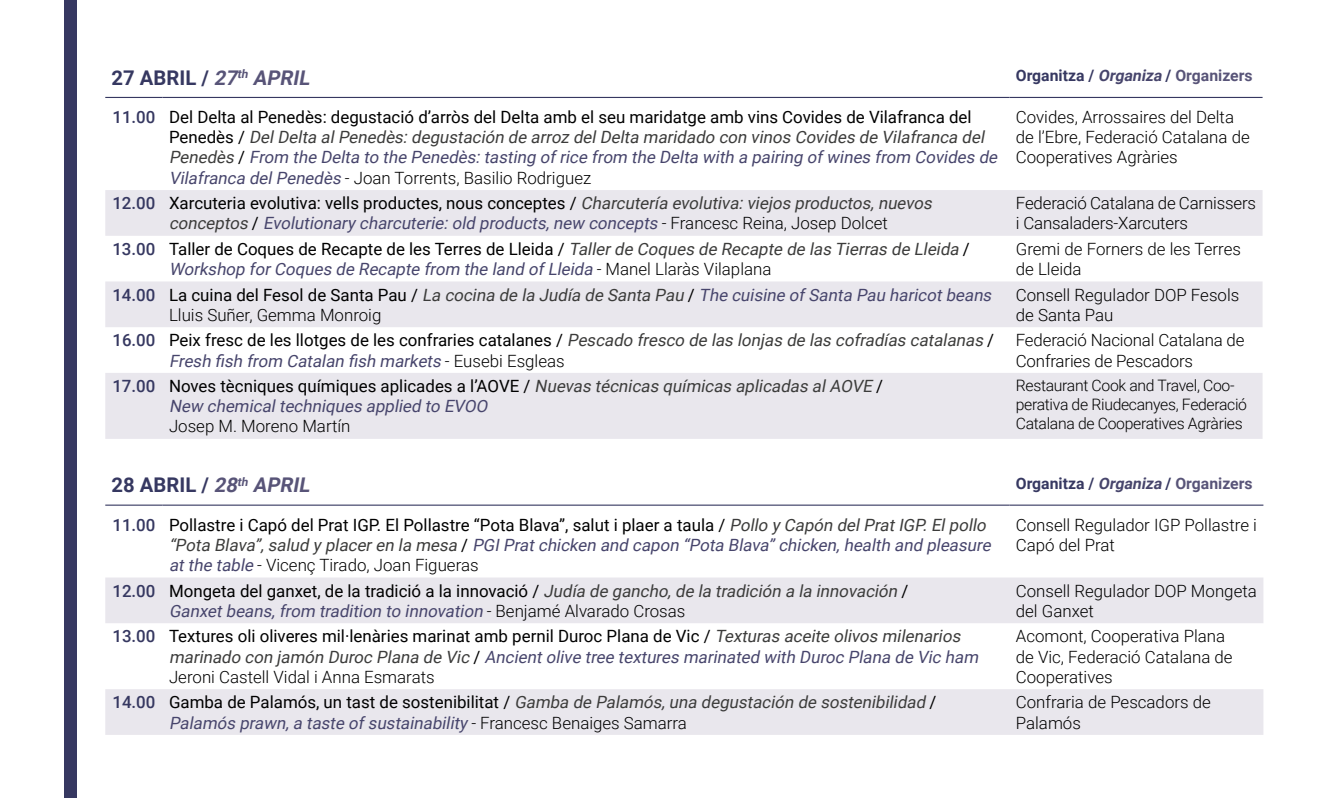
<style>
.page{position:relative;width:1340px;height:798px;background:#fff}
.page>*{position:absolute;margin:0;border:0;box-sizing:border-box;transform-origin:0 0}
.t1{font:700 20.25px "Roboto";color:#363861}
.t2{font:italic 16.88px/20.2px "Roboto";color:#47456c}
.t3{font:16.88px/20.2px "Roboto";color:#000}
.t4{font:300 16.88px/20.2px "Roboto";color:#000}
.t5{font:italic 16.88px/20.2px "Roboto";color:#3c3c3b}
.t6{font:300 15.75px/18.9px "Roboto";letter-spacing:-.02em;color:#000}
.t7{font:700 15.75px "Roboto";color:#363861}
.s1{font-style:italic;color:#585478}
.s2{font-style:italic;color:#47456c}
.s3{color:#585478}
.s4{font-weight:500;font-style:normal;color:#363861}
.s5{font-style:normal;color:#000}
.s6{color:#3c3c3b}
.s7{font-weight:300;font-style:normal;color:#000}
.s8{color:#47456c}
.s9{font-weight:500;color:#363861}
.s10{font-style:italic;color:#3c3c3b}
.s11{font-weight:300}
</style>
<div class="page">
<svg style="left:105px;top:577px;width:1158px;height:157px;fill:#e9e7ed"></svg>
<hr style="left:105px;top:504px;width:58px;height:1px;background:#363861">
<hr style="left:163px;top:504px;width:846px;height:1px;background:#363861">
<hr style="left:1009px;top:504px;width:254px;height:1px;background:#363861">
<svg style="left:105px;top:190px;width:1157px;height:137px;fill:#e9e7ed"></svg>
<div style="left:105px;top:373px;width:1157px;height:65px;background:#e9e7ed"></div>
<hr style="left:105px;top:97px;width:58px;height:1px;background:#363861">
<hr style="left:163px;top:97px;width:846px;height:1px;background:#363861">
<hr style="left:1009px;top:97px;width:253px;height:1px;background:#363861">
<div style="left:64px;top:0;width:13px;height:797px;background:#363861"></div>
<p class="t1" style="left:112px;top:63px;width:204px">2 7 A B R I L / <span class="s1">27</span><sup>th</sup> <span class="s1">APRIL</span></p>
<p class="t7" style="left:1015px;top:65px;width:238px">Organitza / <span class="s2">Organiza</span> / <span class="s3">Organizers</span></p>
<p class="t2" style="left:169px;top:106px;width:833px;text-indent:-57px"><span class="s4">11.00</span> <span class="s5">Del Delta al Penedès: degustació d’arròs del Delta amb el seu maridatge amb vins Covides de Vilafranca del<br>P e n e d è s /</span> <span class="s6">DelDelta alPenedès:degustación de arroz delDelta maridado con vinos Covides de Vilafranca del Penedès</span> <span class="s5">/</span> From the Delta to the Penedès:tasting ofrice from the Delta with a pairing ofwines from Covides de Vilafranca delPenedès <span class="s7">- Joan Torrents, Basilio Rodriguez</span></p>
<p class="t4" style="left:1015px;top:106px;width:235px">Covides, Arrossaires del Delta de l’Ebre, Federació Catalana de<br>Cooperatives Agràries</p>
<p class="t5" style="left:112px;top:192px;width:825px;text-align:center"><span class="s4">12.00</span> <span class="s5">Xarcuteria evolutiva: vells productes, nous conceptes /</span> Charcutería evolutiva:viejos productos,nuevos conceptos <span class="s5">/</span> <span class="s8">Evolutionary charcuterie:old products,new concepts</span> <span class="s7">- F r a n c e s c R e i n a , J o s e p D o l c e t</span></p>
<p class="t4" style="left:1015px;top:192px;width:242px">Federació Catalana de Carnissers i Cansaladers-Xarcuters</p>
<p class="t2" style="left:169px;top:238px;width:802px;text-indent:-57px"><span class="s4">13.00</span> <span class="s5">Taller de Coques de Recapte de les Terres de Lleida /</span> <span class="s6">Tallerde Coques de Recapte de las Tierras de Lleida</span> <span class="s5">/<br></span>Workshop forCoques de Recapte from the land ofLleida <span class="s7">- M a n e l L l a r à s V i l a p l a n a</span></p>
<p class="t4" style="left:1015px;top:238px;width:227px">Gremi de Forners de les Terres de Lleida</p>
<p class="t2" style="left:169px;top:284px;width:827px;text-indent:-57px"><span class="s4">1 4 . 0 0</span> <span class="s5">L a c u i n a d e l F e s o l d e S a n t a P a u /</span> <span class="s6">La cocina de la Judía de Santa Pau</span> <span class="s5">/</span> The cuisine ofSanta Pau haricotbeans<br><span class="s7">Lluis Suñer, Gemma Monroig</span></p>
<p class="t4" style="left:1015px;top:284px;width:225px">Consell Regulador DOP Fesols de Santa Pau</p>
<p class="t3" style="left:169px;top:329px;width:826px;text-indent:-57px"><span class="s9">16.00</span> Peix fresc de les llotges de les confraries catalanes / <span class="s10">Pescado fresco de las lonjas de las cofradías catalanas</span> /<br><span class="s2">Fresh fish from Catalan fish markets</span> <span class="s11">- E u s e b i E s g l e a s</span></p>
<p class="t4" style="left:1015px;top:329px;width:230px">Federació Nacional Catalana de<br>Confraries de Pescadors</p>
<p class="t3" style="left:169px;top:375px;width:715px;text-indent:-57px"><span class="s9">17.00</span> Noves tècniques químiques aplicades a l’AOVE / <span class="s10">Nuevas técnicas químicas aplicadas alAOVE</span> /<br><span class="s2">New chemicaltechniques applied to EVOO</span></p>
<p class="t4" style="left:169px;top:415px;width:183px">Josep M. Moreno Martín</p>
<p class="t6" style="left:1015px;top:375px;width:233px">Restaurant Cook and Travel, Coo&shy;perativa de Riudecanyes, Federació<br>Catalana de Cooperatives Agràries</p>
<p class="t1" style="left:112px;top:471px;width:204px">2 8 A B R I L / <span class="s1">28</span><sup>th</sup> <span class="s1">APRIL</span></p>
<p class="t7" style="left:1015px;top:472px;width:238px">Organitza / <span class="s2">Organiza</span> / <span class="s3">Organizers</span></p>
<p class="t2" style="left:169px;top:513px;width:827px;text-indent:-57px"><span class="s4">11.00</span> <span class="s5">Pollastre i Capó del Prat IGP. El Pollastre “Pota Blava”, salut i plaer a taula /</span> <span class="s6">Pollo y Capón delPratIGP.Elpollo “Pota Blava”,salud y placeren la mesa</span> <span class="s5">/</span> PGIPratchicken and capon “Pota Blava”chicken,health and pleasure atthe table <span class="s7">- Vicenç Tirado, Joan Figueras</span></p>
<p class="t4" style="left:1015px;top:513px;width:243px">Consell Regulador IGP Pollastre i<br>Capó del Prat</p>
<p class="t3" style="left:169px;top:579px;width:740px;text-indent:-57px"><span class="s9">12.00</span> Mongeta del ganxet, de la tradició a la innovació / <span class="s10">Judía de gancho,de la tradición a la innovación</span> /<br><span class="s2">Ganxetbeans,from tradition to innovation</span> <span class="s11">- B e nj a m é A l v a ra d o C r o s a s</span></p>
<p class="t4" style="left:1015px;top:579px;width:242px">Consell Regulador DOP Mongeta del Ganxet</p>
<p class="t3" style="left:169px;top:625px;width:814px;text-indent:-57px"><span class="s9">13.00</span> Textures oli oliveres mil·lenàries marinat amb pernil Duroc Plana de Vic / <span class="s10">Texturas aceite olivos milenarios marinado con jamón Duroc Plana de Vic</span> / <span class="s2">Ancientolive tree textures marinated with Duroc Plana de Vic ham<br></span><span class="s11">Jeroni Castell Vidal i Anna Esmarats</span></p>
<p class="t4" style="left:1015px;top:625px;width:218px">Acomont, Cooperativa Plana de Vic, Federació Catalana de<br>Cooperatives</p>
<p class="t5" style="left:169px;top:691px;width:768px;text-indent:-57px"><span class="s4">1 4 . 0 0</span> <span class="s5">G a m b a d e P a l a m ó s, u n t a st d e s o st e n i b i l it at /</span> Gamba de Palamós,una degustación de sostenibilidad <span class="s5">/<br></span><span class="s8">Palamós prawn,a taste ofsustainability</span> <span class="s7">- F ra n c e s c B e n a i g e s S a m a r ra</span></p>
<p class="t4" style="left:1015px;top:691px;width:196px">Confraria de Pescadors de<br>Palamós</p>
</div>
